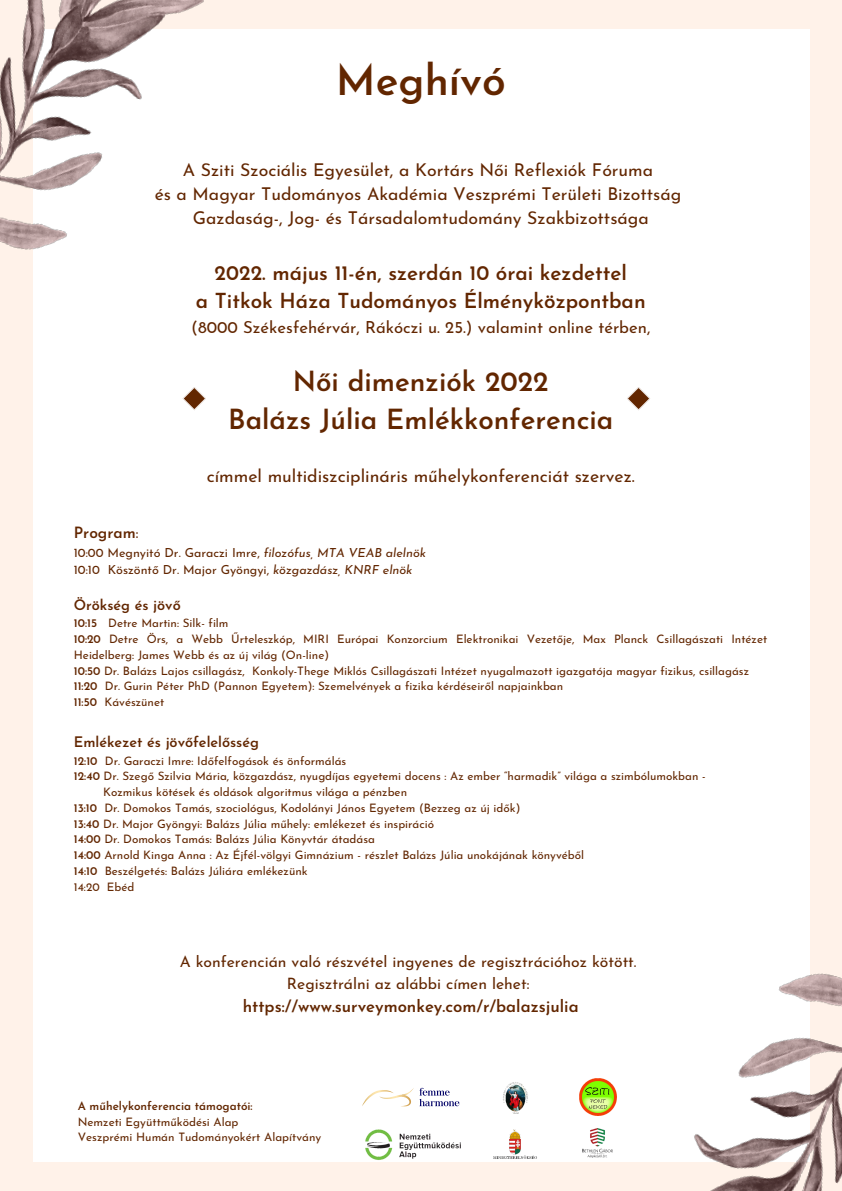
<style>
.page{position:relative;width:842px;height:1191px;background:#fff}
.page>*{position:absolute;margin:0;border:0;box-sizing:border-box;transform-origin:0 0}
.t1{font:600 42.7px "Josefin Sans";color:#622600}
.t2{font:600 27.7px "Josefin Sans";color:#622600}
.t3{font:600 20.7px "Josefin Sans";color:#622600}
.t4{font:17.7px "Josefin Sans";color:#622600}
.t5{font:16.7px "Josefin Sans";color:#622600}
.t6{font:600 16.7px "Josefin Sans";color:#622600}
.t7{font:15.7px "Josefin Sans";color:#622600}
.t8{font:600 15.5px "Josefin Sans";color:#622600}
.t9{font:600 14.5px "Josefin Sans";color:#622600}
.t10{font:12.5px "Josefin Sans";color:#622600}
.t11{font:11.7px/15.7px "Josefin Sans";color:#622600}
.t12{font:600 11.7px "Josefin Sans";color:#622600}
.s1{font-weight:400}
.s2{font-style:italic}
.s3{font-weight:600}
</style>
<div class="page">
<div style="left:0;top:0;width:842px;height:1190px;background:#fff2e9"></div>
<div style="left:33px;top:29px;width:776px;height:1132px;background:#fff"></div>
<img style="left:579px;top:932px;width:263px;height:258px">
<img style="left:0;top:0;width:204px;height:250px">
<img style="left:365px;top:1129px;width:96px;height:31px">
<img style="left:493px;top:1129px;width:44px;height:30px">
<img style="left:583px;top:1128px;width:29px;height:29px">
<svg style="left:362px;top:1087px;width:97px;height:19px"></svg>
<img style="left:503px;top:1082px;width:25px;height:31px">
<img style="left:579px;top:1078px;width:37px;height:37px">
<svg style="left:183px;top:387px;width:23px;height:23px"></svg>
<svg style="left:627px;top:387px;width:23px;height:23px"></svg>
<p class="t1" style="left:336px;top:63px;width:171px">Meghívó</p>
<p class="t4" style="left:183px;top:163px;width:472px">A Sziti Szociális Egyesület, a Kortárs Női Reflexiók Fóruma</p>
<p class="t4" style="left:155px;top:187px;width:528px">és a Magyar Tudományos Akadémia Veszprémi Területi Bizottság</p>
<p class="t4" style="left:193px;top:211px;width:457px">Gazdaság-, Jog- és Társadalomtudomány Szakbizottsága</p>
<p class="t3" style="left:215px;top:264px;width:414px">2022. május 11-én, szerdán 10 órai kezdettel</p>
<p class="t3" style="left:196px;top:293px;width:451px">a Titkok Háza Tudományos Élményközpontban</p>
<p class="t5" style="left:191px;top:320px;width:461px">(8000 Székesfehérvár, Rákóczi u. 25.) valamint online térben,</p>
<p class="t2" style="left:293px;top:370px;width:257px">Női dimenziók 2022</p>
<p class="t2" style="left:228px;top:408px;width:387px">Balázs Júlia Emlékkonferencia</p>
<p class="t4" style="left:207px;top:468px;width:430px">címmel multidiszciplináris műhelykonferenciát szervez.</p>
<p class="t8" style="left:74px;top:526px;width:66px">Program<span class="s1">:</span></p>
<p class="t10" style="left:74px;top:547px;width:354px">10:00 Megnyitó Dr. Garaczi Imre, <span class="s2">filozófus, MTA VEAB alelnök</span></p>
<p class="t10" style="left:74px;top:564px;width:340px">10:10 Köszöntő Dr. Major Gyöngyi, <span class="s2">közgazdász, KNRF elnök</span></p>
<p class="t9" style="left:74px;top:599px;width:108px">Örökség és jövő</p>
<p class="t11" style="left:74px;top:616px;width:156px"><span class="s3">10:15</span> Detre Martin: Silk- film</p>
<p class="t11" style="left:74px;top:632px;width:695px"><span class="s3">10:20</span> Detre Örs, a Webb Űrteleszkóp, MIRI Európai Konzorcium Elektronikai Vezetője, Max Planck Csillagászati Intézet<br>Heidelberg: James Webb és az új világ (On-line)</p>
<p class="t11" style="left:74px;top:663px;width:677px"><span class="s3">10:50</span> Dr. Balázs Lajos csillagász, Konkoly-Thege Miklós Csillagászati Intézet nyugalmazott igazgatója magyar fizikus, csillagász</p>
<p class="t11" style="left:74px;top:679px;width:491px"><span class="s3">11:20</span> Dr. Gurin Péter PhD (Pannon Egyetem): Szemelvények a fizika kérdéseiről napjainkban</p>
<p class="t11" style="left:74px;top:695px;width:92px"><span class="s3">11:50</span> Kávészünet</p>
<p class="t9" style="left:74px;top:736px;width:187px">Emlékezet és jövőfelelősség</p>
<p class="t11" style="left:74px;top:753px;width:274px"><span class="s3">12:10</span> Dr. Garaczi Imre: Időfelfogások és önformálás</p>
<p class="t11" style="left:74px;top:769px;width:633px"><span class="s3">12:40</span> Dr. Szegő Szilvia Mária, közgazdász, nyugdíjas egyetemi docens : Az ember “harmadik” világa a szimbólumokban -</p>
<p class="t11" style="left:103px;top:785px;width:305px">Kozmikus kötések és oldások algoritmus világa a pénzben</p>
<p class="t11" style="left:74px;top:801px;width:448px"><span class="s3">13:10</span> Dr. Domokos Tamás, szociológus, Kodolányi János Egyetem (Bezzeg az új idők)</p>
<p class="t11" style="left:74px;top:816px;width:362px"><span class="s3">13:40</span> Dr. Major Gyöngyi: Balázs Júlia műhely: emlékezet és inspiráció</p>
<p class="t11" style="left:74px;top:832px;width:303px"><span class="s3">14:00</span> Dr. Domokos Tamás: Balázs Júlia Könyvtár átadása</p>
<p class="t11" style="left:74px;top:848px;width:512px"><span class="s3">14:00</span> Arnold Kinga Anna : Az Éjfél-völgyi Gimnázium - részlet Balázs Júlia unokájának könyvéből</p>
<p class="t11" style="left:74px;top:864px;width:235px"><span class="s3">14:10</span> Beszélgetés: Balázs Júliára emlékezünk</p>
<p class="t11" style="left:74px;top:879px;width:62px">14:20 Ebéd</p>
<p class="t7" style="left:180px;top:955px;width:458px">A konferencián való részvétel ingyenes de regisztrációhoz kötött.</p>
<p class="t7" style="left:287px;top:977px;width:244px">Regisztrálni az alábbi címen lehet:</p>
<p class="t6" style="left:243px;top:998px;width:337px">https://www.surveymonkey.com/r/balazsjulia</p>
<p class="t12" style="left:78px;top:1100px;width:176px">A műhelykonferencia támogatói:</p>
<p class="t11" style="left:78px;top:1114px;width:162px">Nemzeti Együttműködési Alap</p>
<p class="t11" style="left:78px;top:1130px;width:245px">Veszprémi Humán Tudományokért Alapítvány</p>
</div>
